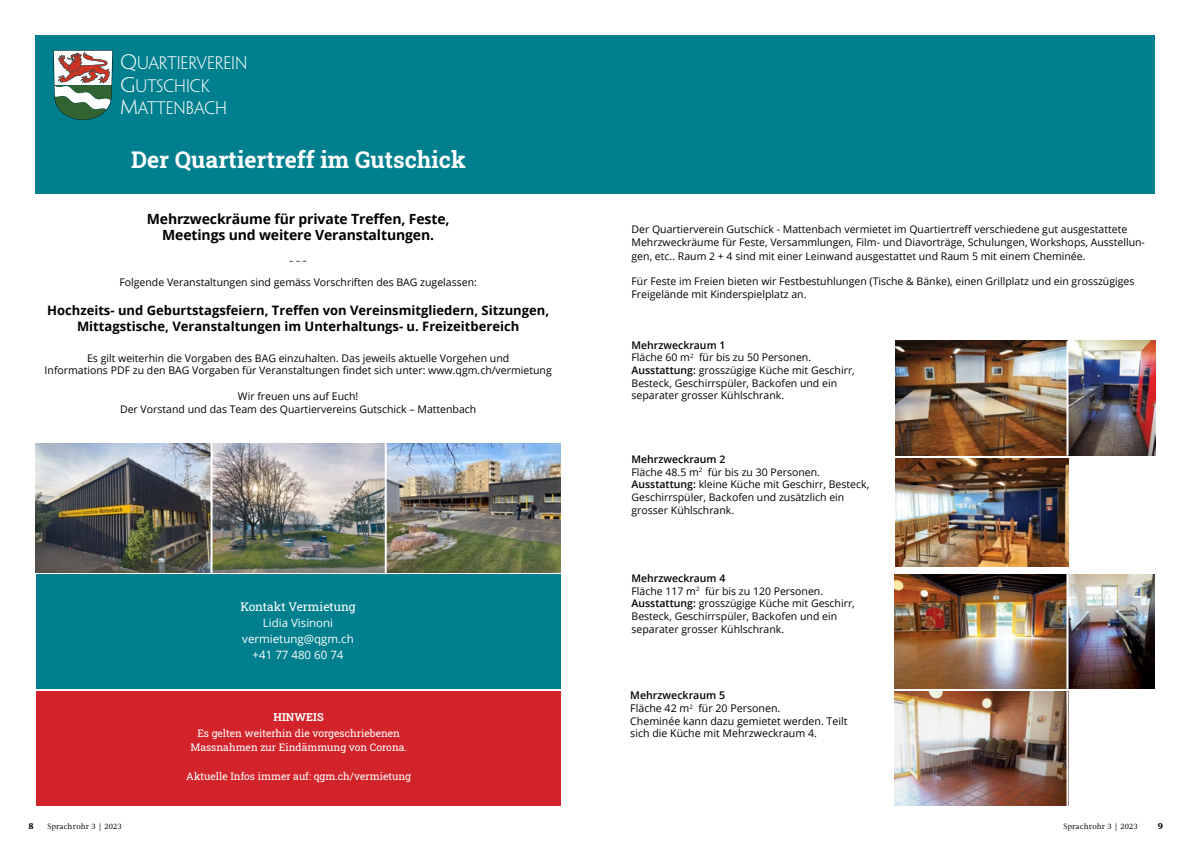
<style>
.page{position:relative;width:1191px;height:842px;background:#fff}
.page>*{position:absolute;margin:0;border:0;box-sizing:border-box;transform-origin:0 0}
.t1{font:700 23px "Roboto Slab";color:#fff}
.t2{font:300 16.3px "Penumbra Flare Std";color:#fff}
.t3{font:300 16.2px "Penumbra Flare Std";color:#fff}
.t4{font:700 14px/16.8px "Open Sans";letter-spacing:-.01em;color:#000;text-align:center}
.t5{font:700 13px/15.6px "Open Sans";color:#000;text-align:center}
.t6{font:12px "Roboto Slab";color:#fff}
.t7{font:11.5px/16px "Open Sans";color:#fff;text-align:center}
.t8{font:300 11.5px "ST Heiti SC";color:#000}
.t9{font:700 10.9px "Roboto Slab";color:#fff}
.t10{font:10.6px/12.7px "Open Sans";color:#000}
.t11{font:10.5px/12.6px "Open Sans";color:#000}
.t12{font:10.4px/14px "Roboto Slab";color:#fff;text-align:center}
.t13{font:800 9px "Swift Com";color:#000}
.t14{font:300 8px "Swift Com";letter-spacing:.01em;color:#000}
.s1{font-size:18.9px}
.s2{font-weight:600}
</style>
<div class="page">
<img style="left:895px;top:340px;width:260px;height:115px">
<img style="left:894px;top:574px;width:260px;height:115px">
<img style="left:894px;top:691px;width:172px;height:115px">
<hr style="left:1066px;top:341px;width:2px;height:115px;background:#fff">
<hr style="left:1066px;top:574px;width:2px;height:115px;background:#fff">
<img style="left:895px;top:459px;width:173px;height:108px">
<div style="left:36px;top:574px;width:524px;height:115px;background:#00808e"></div>
<div style="left:36px;top:36px;width:1119px;height:158px;background:#00808e"></div>
<div style="left:36px;top:691px;width:524px;height:115px;background:#d2232a"></div>
<svg style="left:53px;top:50px;width:60px;height:70px;background:#91998c"></svg>
<img style="left:36px;top:443px;width:524px;height:129px">
<hr style="left:210px;top:442px;width:2px;height:131px;background:#fff">
<hr style="left:385px;top:441px;width:2px;height:133px;background:#fff">
<h2 class="t2" style="left:121px;top:54px;width:128px"><span class="s1">Q</span>UARTIERVEREIN</h2>
<h3 class="t3" style="left:121px;top:76px;width:91px"><span class="s1">G</span>UTSCHICK</h3>
<h2 class="t2" style="left:121px;top:98px;width:108px"><span class="s1">M</span>ATTENBACH</h2>
<h1 class="t1" style="left:131px;top:144px;width:336px">Der Quartiertreff im Gutschick</h1>
<h3 class="t4" style="left:147px;top:210px;width:304px">Mehrzweckräume für private Treffen, Feste,<br>Meetings und weitere Veranstaltungen.</h3>
<p class="t8" style="left:289px;top:251px;width:19px">- - -</p>
<p class="t11" style="left:119px;top:275px;width:359px">Folgende Veranstaltungen sind gemäss Vorschriften des BAG zugelassen:</p>
<p class="t5" style="left:47px;top:302px;width:503px">Hochzeits- und Geburtstagsfeiern, Treffen von Vereinsmitgliedern, Sitzungen,<br>Mittagstische, Veranstaltungen im Unterhaltungs- u. Freizeitbereich</p>
<p class="t11" style="left:45px;top:351px;width:508px;text-align:center">Es gilt weiterhin die Vorgaben des BAG einzuhalten. Das jeweils aktuelle Vorgehen und<br>Informations PDF zu den BAG Vorgaben für Veranstaltungen findet sich unter: www.qgm.ch/vermietung</p>
<p class="t11" style="left:120px;top:390px;width:358px;text-align:center">Wir freuen uns auf Euch!<br>Der Vorstand und das Team des Quartiervereins Gutschick – Mattenbach</p>
<p class="t6" style="left:240px;top:598px;width:117px">Kontakt Vermietung</p>
<p class="t7" style="left:242px;top:615px;width:113px">Lidia Visinoni vermietung@qgm.ch +41 77 480 60 74</p>
<p class="t9" style="left:274px;top:710px;width:52px">HINWEIS</p>
<p class="t12" style="left:190px;top:726px;width:218px">Es gelten weiterhin die vorgeschriebenen<br>Massnahmen zur Eindämmung von Corona.</p>
<p class="t12" style="left:186px;top:769px;width:226px">Aktuelle Infos immer auf: qgm.ch/vermietung</p>
<p class="t11" style="left:631px;top:223px;width:515px">Der Quartierverein Gutschick - Mattenbach vermietet im Quartiertreff verschiedene gut ausgestattete<br>Mehrzweckräume für Feste, Versammlungen, Film- und Diavorträge, Schulungen, Workshops, Ausstellun-</p>
<p class="t11" style="left:631px;top:250px;width:455px">gen, etc.. Raum 2 + 4 sind mit einer Leinwand ausgestattet und Raum 5 mit einem Cheminée.</p>
<p class="t11" style="left:631px;top:275px;width:504px">Für Feste im Freien bieten wir Festbestuhlungen (Tische &amp; Bänke), einen Grillplatz und ein grosszügiges<br>Freigelände mit Kinderspielplatz an.</p>
<p class="t11" style="left:631px;top:338px;width:225px"><span class="s2">Mehrzweckraum 1<br></span>Fläche 60 m<sup>2</sup> für bis zu 50 Personen.<br><span class="s2">Ausstattung:</span> grosszügige Küche mit Geschirr, Besteck, Geschirrspüler, Backofen und ein separater grosser Kühlschrank.</p>
<p class="t11" style="left:631px;top:453px;width:239px"><span class="s2">Mehrzweckraum 2<br></span>Fläche 48.5 m<sup>2</sup> für bis zu 30 Personen.<br><span class="s2">Ausstattung:</span> kleine Küche mit Geschirr, Besteck, Geschirrspüler, Backofen und zusätzlich ein grosser Kühlschrank.</p>
<p class="t11" style="left:631px;top:572px;width:225px"><span class="s2">Mehrzweckraum 4<br></span>Fläche 117 m<sup>2</sup> für bis zu 120 Personen.<br><span class="s2">Ausstattung:</span> grosszügige Küche mit Geschirr, Besteck, Geschirrspüler, Backofen und ein separater grosser Kühlschrank.</p>
<p class="t10" style="left:630px;top:689px;width:219px"><span class="s2">Mehrzweckraum 5<br></span>Fläche 42 m<sup>2</sup> für 20 Personen.<br>Cheminée kann dazu gemietet werden. Teilt sich die Küche mit Mehrzweckraum 4.</p>
<p class="t13" style="left:28px;top:821px;width:7px">8</p>
<p class="t14" style="left:47px;top:822px;width:76px">Sprachrohr 3 | 2023</p>
<p class="t14" style="left:1063px;top:822px;width:76px">Sprachrohr 3 | 2023</p>
<p class="t13" style="left:1157px;top:820px;width:7px">9</p>
</div>
